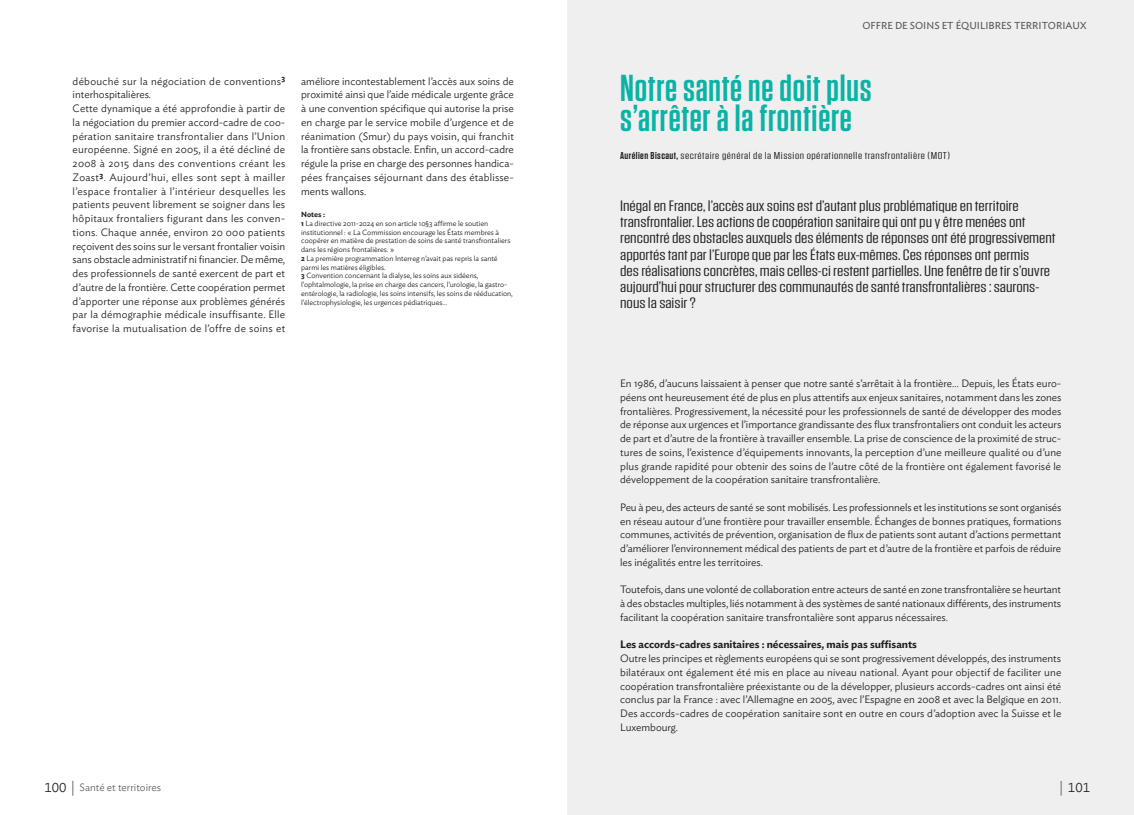
<style>
.page{position:relative;width:1134px;height:815px;background:#fff}
.page>*{position:absolute;margin:0;border:0;box-sizing:border-box;transform-origin:0 0}
._2019_TITRE{font:600 37.5px/30px "Tungsten Narrow";letter-spacing:.02em;color:#0ab3a5;scale:1.1 1}
._2019_Chapo{font:15px/16.2px "Tungsten";color:#231f20;scale:1.3 1}
.t1{font:300 15px "Ideal Sans";color:#636366}
.t2{font:300 13.12px "Ideal Sans";color:#231f20}
.t3{font:300 10.62px/13.8px "Ideal Sans";color:#231f20;text-align:justify}
._2019_Intertitre{font:600 10.62px "Ideal Sans";color:#231f20}
.t4{font:300 10.62px/13.8px "Ideal Sans";letter-spacing:.025em;color:#231f20}
.t5{font:300 10.62px "Ideal Sans";color:#636366}
._2019_Signature{font:10px "Tungsten";letter-spacing:.04em;color:#231f20;scale:1.3 1}
.t6{font:10px "Ideal Sans";color:#57585a}
._2019_NOTES{font:300 7.5px/8.8px "Ideal Sans";color:#231f20}
.t7{font:600 7.5px "Ideal Sans";color:#231f20}
.s1{font-weight:600}
.s2{font-size:15px}
</style>
<div class="page">
<div style="left:568px;top:0;width:566px;height:815px;background:#efeff0"></div>
<p class="t4" style="left:73px;top:73px;width:214px">débouché sur la négociation de conventions<sup>3 </sup>interhospitalières.</p>
<p class="t3" style="left:73px;top:101px;width:214px">Cette dynamique a été approfondie à partir de la négociation du premier accord-cadre de coo&shy;pération sanitaire transfrontalier dans l’Union européenne. Signé en 2005, il a été décliné de 2008 à 2015 dans des conventions créant les Zoast<sup>3</sup>. Aujourd’hui, elles sont sept à mailler l’espace frontalier à l’intérieur desquelles les patients peuvent librement se soigner dans les hôpitaux frontaliers figurant dans les conven&shy;tions. Chaque année, environ 20 000 patients reçoivent des soins sur le versant frontalier voisin sans obstacle administratif ni financier. De même, des professionnels de santé exercent de part et d’autre de la frontière. Cette coopération permet d’apporter une réponse aux problèmes générés par la démographie médicale insuffisante. Elle favorise la mutualisation de l’offre de soins et</p>
<p class="t3" style="left:301px;top:73px;width:214px">améliore incontestablement l’accès aux soins de proximité ainsi que l’aide médicale urgente grâce à une convention spécifique qui autorise la prise en charge par le service mobile d’urgence et de réanimation (Smur) du pays voisin, qui franchit la frontière sans obstacle. Enfin, un accord-cadre régule la prise en charge des personnes handica&shy;pées françaises séjournant dans des établisse&shy;ments wallons.</p>
<p class="t7" style="left:301px;top:209px;width:25px">Notes :</p>
<p class="_2019_NOTES" style="left:301px;top:218px;width:211px"><span class="s1">1</span> La directive 2011-2024 en son article 10§3 affirme le soutien institutionnel : « La Commission encourage les États membres à coopérer en matière de prestation de soins de santé transfrontaliers dans les régions frontalières. »</p>
<p class="_2019_NOTES" style="left:301px;top:253px;width:198px"><span class="s1">2</span> La première programmation Interreg n’avait pas repris la santé parmi les matières éligibles.</p>
<p class="_2019_NOTES" style="left:301px;top:271px;width:213px"><span class="s1">3</span> Convention concernant la dialyse, les soins aux sidéens, l’ophtalmologie, la prise en charge des cancers, l’urologie, la gastro&shy;entérologie, la radiologie, les soins intensifs, les soins de rééducation, l’électrophysiologie, les urgences pédiatriques…</p>
<p class="t6" style="left:862px;top:18px;width:226px">OFFRE DE SOINS ET ÉQUILIBRES TERRITORIAUX</p>
<p class="_2019_TITRE" style="left:620px;top:74px;width:230px">Notre santé ne doit plus s’arrêter à la frontière</p>
<p class="_2019_Signature" style="left:620px;top:150px;width:255px"><span class="s1">Aurélien Biscaut,</span> secrétaire général de la Mission opérationnelle transfrontalière (MOT)</p>
<p class="_2019_Chapo" style="left:620px;top:198px;width:337px">Inégal en France, l’accès aux soins est d’autant plus problématique en territoire transfrontalier. Les actions de coopération sanitaire qui ont pu y être menées ont rencontré des obstacles auxquels des éléments de réponses ont été progressivement apportés tant par l’Europe que par les États eux-mêmes. Ces réponses ont permis<br>des réalisations concrètes, mais celles-ci restent partielles. Une fenêtre de tir s’ouvre aujourd’hui pour structurer des communautés de santé transfrontalières : saurons&shy;nous la saisir ?</p>
<p class="t3" style="left:620px;top:376px;width:443px">En 1986, d’aucuns laissaient à penser que notre santé s’arrêtait à la frontière… Depuis, les États euro&shy;péens ont heureusement été de plus en plus attentifs aux enjeux sanitaires, notamment dans les zones frontalières. Progressivement, la nécessité pour les professionnels de santé de développer des modes de réponse aux urgences et l’importance grandissante des flux transfrontaliers ont conduit les acteurs de part et d’autre de la frontière à travailler ensemble. La prise de conscience de la proximité de struc&shy;tures de soins, l’existence d’équipements innovants, la perception d’une meilleure qualité ou d’une plus grande rapidité pour obtenir des soins de l’autre côté de la frontière ont également favorisé le développement de la coopération sanitaire transfrontalière.</p>
<p class="t3" style="left:620px;top:499px;width:443px">Peu à peu, des acteurs de santé se sont mobilisés. Les professionnels et les institutions se sont organisés en réseau autour d’une frontière pour travailler ensemble. Échanges de bonnes pratiques, formations communes, activités de prévention, organisation de flux de patients sont autant d’actions permettant d’améliorer l’environnement médical des patients de part et d’autre de la frontière et parfois de réduire les inégalités entre les territoires.</p>
<p class="t3" style="left:620px;top:582px;width:443px">Toutefois, dans une volonté de collaboration entre acteurs de santé en zone transfrontalière se heurtant à des obstacles multiples, liés notamment à des systèmes de santé nationaux différents, des instruments facilitant la coopération sanitaire transfrontalière sont apparus nécessaires.</p>
<p class="_2019_Intertitre" style="left:620px;top:636px;width:298px">Les accords-cadres sanitaires : nécessaires, mais pas suffisants</p>
<p class="t3" style="left:620px;top:651px;width:443px">Outre les principes et règlements européens qui se sont progressivement développés, des instruments bilatéraux ont également été mis en place au niveau national. Ayant pour objectif de faciliter une coopération transfrontalière préexistante ou de la développer, plusieurs accords-cadres ont ainsi été conclus par la France : avec l’Allemagne en 2005, avec l’Espagne en 2008 et avec la Belgique en 2011.<br>Des accords-cadres de coopération sanitaire sont en outre en cours d’adoption avec la Suisse et le Luxembourg.</p>
<p class="t2" style="left:44px;top:777px;width:24px">100</p>
<p class="t5" style="left:71px;top:779px;width:92px"><span class="s2">|</span> Santé et territoires</p>
<p class="t1" style="left:1059px;top:776px;width:6px">|</p>
<p class="t2" style="left:1068px;top:777px;width:24px">101</p>
</div>
